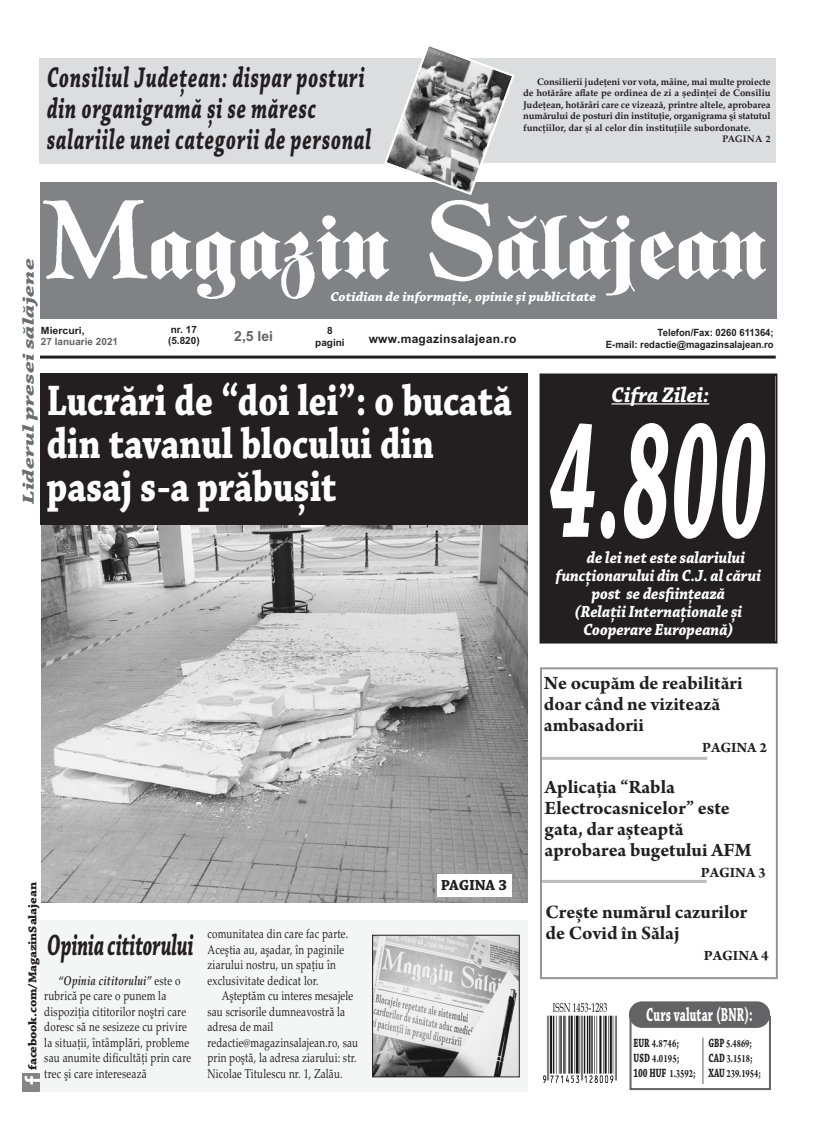
<style>
.page{position:relative;width:820px;height:1134px;background:#fff}
.page>*{position:absolute;margin:0;border:0;box-sizing:border-box;transform-origin:0 0}
.t1{font:italic 700 173.9px "Chaparral Pro";color:#fff;scale:.5 1}
.t2{font:700 45px/43px "Chaparral Pro";color:#fff;scale:.8 1}
.t3{font:italic 700 30.9px "Chaparral Pro";color:#231f20;scale:.61 1}
.t4{font:italic 700 30px/31px "Chaparral Pro";letter-spacing:.045em;color:#231f20;scale:.65 1}
.t5{font:italic 700 22.3px "Chaparral Pro";letter-spacing:.005em;color:#fff;scale:.93 1}
.t6{font:700 20px/21px "Arno Pro";color:#231f20}
.t7{font:700 20px "Chaparral Pro";letter-spacing:.015em;color:#fff;scale:.58 1}
.t8{font:italic 700 17px "Chaparral Pro";color:#fff;scale:.9 1}
.t9{font:italic 700 16.6px "Chaparral Pro";color:#6c6d70;scale:1.5 1}
.t10{font:700 15.3px "Chaparral Pro";letter-spacing:-.01em;color:#231f20}
.t11{font:700 15px "Arno Pro";color:#231f20}
.t12{font:700 14px "Arial";color:#636366}
.t13{font:italic 700 13.6px "Chaparral Pro";color:#fff}
.t14{font:12.8px/15.5px "Palatino Linotype";letter-spacing:.02em;color:#231f20;scale:.77 1}
.t15{font:700 12.6px "Chaparral Pro";letter-spacing:-.005em;color:#231f20;scale:.67 1}
.t16{font:700 12px "Chaparral Pro";letter-spacing:-.01em;color:#231f20;scale:1.11 1}
.t17{font:700 12px "Arial";letter-spacing:.025em;color:#231f20}
.t18{font:700 11.9px/15.1px "Arno Pro";color:#231f20;scale:.71 1}
.t19{font:700 11.9px/15.2px "Arno Pro";color:#231f20;scale:.72 1}
.t20{font:700 10px/12.5px "Arial";color:#231f20;text-align:right;scale:.95 1}
.t21{font:700 10px/12px "Arial";color:#231f20;text-align:center}
.t22{font:700 10px "Arial";color:#636366}
.t23{font:700 10px "Arial";color:#231f20;scale:1.05 1}
.t24{font:700 9.5px "Palatino Linotype";letter-spacing:-.005em;color:#231f20}
.s1{font-weight:700;font-style:italic}
.s2{font-family:"Chaparral Pro";font-size:12.6px}
.s3{font-size:12.6px}
.s4{font-family:"Arno Pro";font-size:11.9px}
.s5{font-family:"Arno Pro"}
</style>
<div class="page">
<div style="left:40px;top:920px;width:487px;height:171px;background:#f4f5f5"></div>
<img style="left:374px;top:937px;width:143px;height:138px">
<div style="left:372px;top:935px;width:147px;height:142px;border:1px solid #231f20"></div>
<div style="left:476px;top:58px;width:299px;height:105px;background:#dcdddf"></div>
<div style="left:40px;top:59px;width:437px;height:105px;background:#dcdddf"></div>
<img style="left:22px;top:1074px;width:17px;height:17px">
<div style="left:541px;top:375px;width:234px;height:266px;background:#231f20"></div>
<div style="left:539px;top:373px;width:238px;height:270px;border:2px solid #231f20"></div>
<hr style="left:611px;top:403px;width:98px;height:1px;background:#fff">
<hr style="left:540px;top:757px;width:166px;height:3px;background:#bcbdc0">
<hr style="left:540px;top:880px;width:166px;height:3px;background:#bcbdc0">
<div style="left:539px;top:667px;width:238px;height:312px;border:2px solid #939598"></div>
<div style="left:40px;top:182px;width:736px;height:136px;background:#808285"></div>
<div style="left:629px;top:1016px;width:141px;height:74px;border:2px solid #636366"></div>
<div style="left:628px;top:1001px;width:141px;height:27px;background:#636366;border-radius:13px"></div>
<hr style="left:702px;top:1037px;width:1px;height:47px;background:#636366">
<img style="left:543px;top:1003px;width:72px;height:79px">
<hr style="left:40px;top:356px;width:735px;height:3px;background:#231f20">
<img style="left:44px;top:200px;width:721px;height:99px">
<svg style="left:382px;top:46px;width:133px;height:149px"></svg>
<img style="left:42px;top:525px;width:485px;height:378px">
<div style="left:437px;top:874px;width:74px;height:23px;background:#fff"></div>
<div style="left:40px;top:374px;width:487px;height:151px;background:#231f20"></div>
<h3 class="t4" style="left:47px;top:65px;width:500px">Consiliul Județean: dispar posturi din organigramă și se măresc salariile unei categorii de personal</h3>
<p class="t24" style="left:537px;top:78px;width:235px">Consilierii judeţeni vor vota, mâine, mai multe proiecte</p>
<p class="t24" style="left:523px;top:89px;width:249px">de hotărâre aflate pe ordinea de zi a ședinţei de Consiliu</p>
<p class="t24" style="left:523px;top:101px;width:249px">Judeţean, hotărâri care ce vizează, printre altele, aprobarea</p>
<p class="t24" style="left:523px;top:112px;width:249px">numărului de posturi din instituţie, organigrama şi statutul</p>
<p class="t24" style="left:523px;top:124px;width:229px">funcţiilor, dar și al celor din instituţiile subordonate.</p>
<p class="t24" style="left:722px;top:135px;width:50px">PAGINA 2</p>
<p class="t9" style="left:22px;top:504px;width:165px;rotate:-90deg">Liderul presei sălăjene</p>
<p class="t13" style="left:330px;top:292px;width:267px">Cotidian de informaţie, opinie şi publicitate</p>
<p class="t23" style="left:41px;top:327px;width:43px">Miercuri,</p>
<p class="t22" style="left:41px;top:338px;width:79px">27 Ianuarie 2021</p>
<p class="t21" style="left:168px;top:325px;width:33px;line-height:11.1px;text-align:left">nr. 17 (5.820)</p>
<p class="t21" style="left:315px;top:325px;width:31px">8 pagini</p>
<p class="t20" style="left:605px;top:327px;width:178px">Telefon/Fax: 0260 611364;<br>E-mail: redactie@magazinsalajean.ro</p>
<p class="t12" style="left:234px;top:330px;width:40px">2,5 lei</p>
<p class="t17" style="left:368px;top:334px;width:149px">www.magazinsalajean.ro</p>
<h2 class="t2" style="left:47px;top:384px;width:582px">Lucrări de “doi lei”: o bucată din tavanul blocului din pasaj s-a prăbușit</h2>
<h3 class="t5" style="left:611px;top:386px;width:106px">Cifra Zilei:</h3>
<h1 class="t1" style="left:549px;top:415px;width:436px">4.800</h1>
<h3 class="t8" style="left:586px;top:551px;width:177px">de lei net este salariului</h3>
<h3 class="t8" style="left:555px;top:569px;width:229px">funcționarului din C.J. al cărui</h3>
<h3 class="t8" style="left:591px;top:587px;width:150px">post se desființează</h3>
<h3 class="t8" style="left:574px;top:605px;width:188px">(Relații Internaționale și</h3>
<h3 class="t8" style="left:583px;top:623px;width:168px">Cooperare Europeană)</h3>
<h3 class="t6" style="left:543px;top:675px;width:200px">Ne ocupăm de reabilitări doar când ne vizitează ambasadorii</h3>
<p class="t11" style="left:701px;top:742px;width:66px">PAGINA 2</p>
<p class="t16" style="left:28px;top:1070px;width:171px;rotate:-90deg">facebook.com/MagazinSalajean</p>
<h3 class="t3" style="left:47px;top:933px;width:241px">Opinia cititorului</h3>
<p class="t14" style="left:44px;top:974px;width:192px;text-indent:14px"><span class="s1">“Opinia cititorului”</span> este o rubrică pe care o punem la dispoziţia cititorilor noştri care doresc să ne sesizeze cu privire la situaţii, întâmplări, probleme sau anumite dificultăţi prin care trec şi care interesează</p>
<p class="t14" style="left:207px;top:928px;width:184px">comunitatea din care fac parte.<br>Aceştia au, aşadar, în paginile ziarului nostru, un spaţiu în exclusivitate dedicat lor.</p>
<p class="t14" style="left:207px;top:990px;width:197px;text-indent:14px">Aşteptăm cu interes mesajele sau scrisorile dumneavostră la adresa de mail redactie@magazinsalajean.ro, sau prin poştă, la adresa ziarului: str.<br>Nicolae Titulescu nr. 1, Zalău.</p>
<p class="t10" style="left:440px;top:879px;width:68px">PAGINA 3</p>
<h3 class="t6" style="left:544px;top:778px;width:208px">Aplicația “Rabla<br>Electrocasnicelor” este gata, dar așteaptă aprobarea bugetului AFM</h3>
<p class="t11" style="left:700px;top:867px;width:66px">PAGINA 3</p>
<h3 class="t6" style="left:545px;top:903px;width:203px">Crește numărul cazurilor de Covid în Sălaj</h3>
<p class="t11" style="left:703px;top:950px;width:66px">PAGINA 4</p>
<h3 class="t7" style="left:646px;top:1007px;width:185px">Curs valutar (BNR):</h3>
<p class="t19" style="left:633px;top:1036px;width:66px"><span class="s2">EUR</span> 4.8746<span class="s3">;<br></span><span class="s2">USD</span> 4.0195<span class="s3">;</span></p>
<p class="t15" style="left:633px;top:1068px;width:94px">100 HUF <span class="s4">1.3592</span><span class="s5">;</span></p>
<p class="t18" style="left:708px;top:1037px;width:75px"><span class="s2">GBP</span> 5.4869<span class="s3">;<br></span><span class="s2">CAD</span> 3.1518<span class="s3">;<br></span><span class="s2">XAU</span> 239.1954<span class="s3">;</span></p>
</div>
